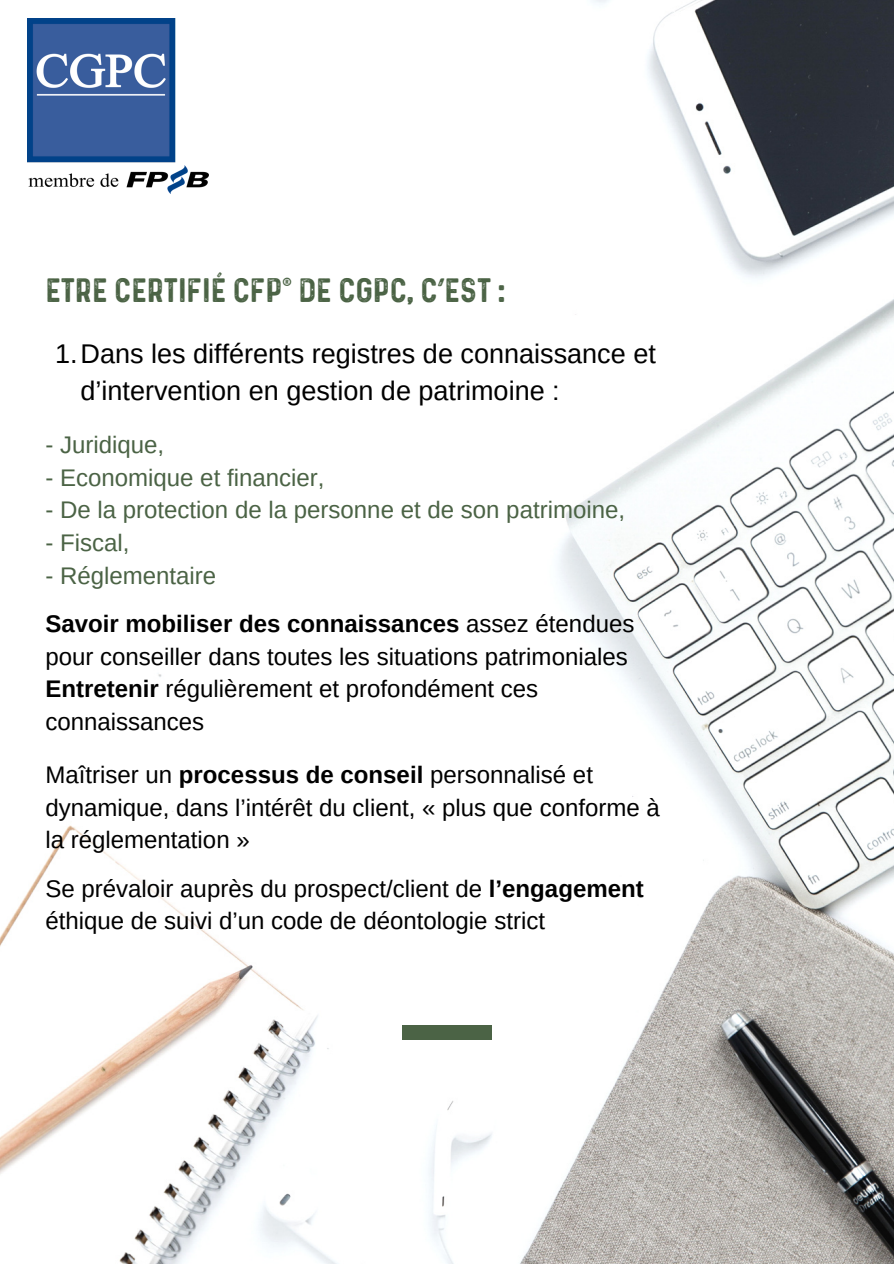
<style>
.page{position:relative;width:894px;height:1264px;background:#fff}
.page>*{position:absolute;margin:0;border:0;box-sizing:border-box;transform-origin:0 0}
.t1{font:27px/37.2px "Arimo";color:#000}
.t2{font:27px "Prequel rough";color:#4b6345}
.t3{font:24px/32.7px "Arimo";color:#000}
.t4{font:24px "Arimo";color:#4b6345}
.t5{font:700 24px/48.4px "Arimo";color:#000}
.s1{font-weight:400;color:#4b6345}
.s2{font-weight:400}
.s3{font-weight:700}
</style>
<div class="page">
<img style="left:0;top:0;width:893px;height:1263px">
<div style="left:402px;top:1025px;width:89px;height:14px;background:#4b6345"></div>
<img style="left:27px;top:19px;width:182px;height:174px">
<p class="t2" style="left:45px;top:275px;width:461px">ETRE CERTIFIÉ CFP® DE CGPC, C’EST :</p>
<p class="t1" style="left:80px;top:335px;width:576px;text-indent:-25px">1.Dans les différents registres de connaissance et d’intervention en gestion de patrimoine :</p>
<p class="t4" style="left:45px;top:431px;width:120px">- Juridique,</p>
<p class="t4" style="left:45px;top:464px;width:280px">- Economique et financier,</p>
<p class="t4" style="left:45px;top:496px;width:581px">- De la protection de la personne et de son patrimoine,</p>
<p class="t4" style="left:45px;top:529px;width:86px">- Fiscal,</p>
<p class="t5" style="left:45px;top:551px;width:590px"><span class="s1">- Réglementaire<br></span>Savoir mobiliser des connaissances <span class="s2">assez étendues</span></p>
<p class="t3" style="left:45px;top:640px;width:583px">pour conseiller dans toutes les situations patrimoniales<br><span class="s3">Entretenir</span> régulièrement et profondément ces connaissances</p>
<p class="t3" style="left:45px;top:758px;width:616px">Maîtriser un <span class="s3">processus de conseil</span> personnalisé et dynamique, dans l’intérêt du client, « plus que conforme à la réglementation »</p>
<p class="t3" style="left:45px;top:872px;width:599px">Se prévaloir auprès du prospect/client de <span class="s3">l’engagement </span>éthique de suivi d’un code de déontologie strict</p>
</div>
